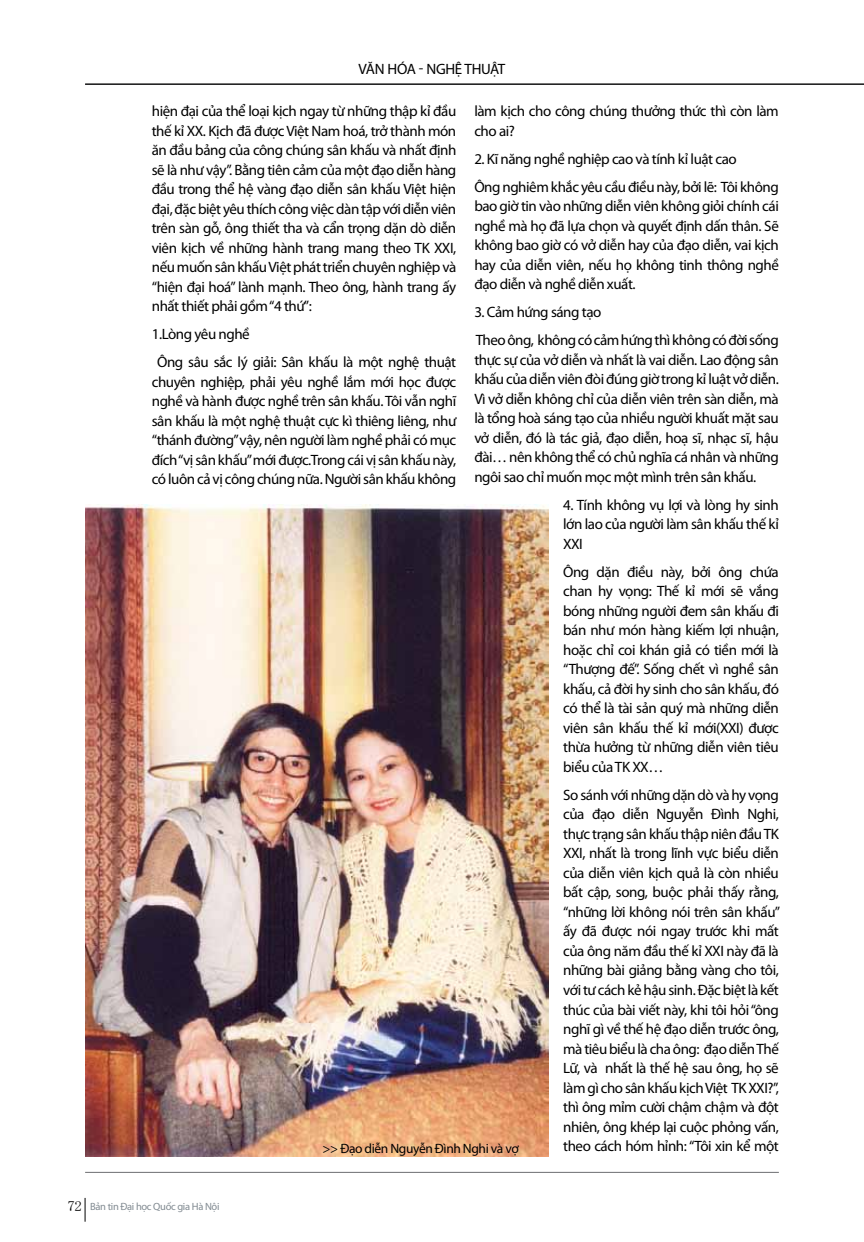
<style>
.page{position:relative;width:864px;height:1242px;background:#fff}
.page>*{position:absolute;margin:0;border:0;box-sizing:border-box;transform-origin:0 0}
.t1{font:15px/19.5px "Myriad Pro";letter-spacing:-.03em;color:#000;text-align:justify}
.t2{font:13.5px "Myriad Pro";letter-spacing:-.03em;color:#000}
.t3{font:10.5px "Myriad Pro";letter-spacing:-.03em;color:#828b92}
.s1{font-family:"MS Mincho";font-size:14.25px;color:#000}
</style>
<div class="page">
<img style="left:85px;top:505px;width:463px;height:652px">
<hr style="left:85px;top:1172px;width:693px;height:1px;background:#6d6e71">
<svg style="left:85px;top:1198px;width:1px;height:23px"></svg>
<hr style="left:85px;top:84px;width:778px;height:1px;background:#0a0a0b">
<p class="t1" style="left:358px;top:59px;width:148px">văn hóa - nghệ thuật</p>
<p class="t1" style="left:152px;top:101px;width:306px">hiện đại của thể loại kịch ngay từ những thập kỉ đầu thế kỉ XX. Kịch đã được Việt Nam hoá, trở thành món ăn đầu bảng của công chúng sân khấu và nhất định sẽ là như vậy”. Bằng tiên cảm của một đạo diễn hàng đầu trong thể hệ vàng đạo diễn sân khấu Việt hiện đại, đặc biệt yêu thích công việc dàn tập với diễn viên trên sàn gỗ, ông thiết tha và cẩn trọng dặn dò diễn viên kịch về những hành trang mang theo TK XXI, nếu muốn sân khấu Việt phát triển chuyên nghiệp và “hiện đại hoá” lành mạnh. Theo ông, hành trang ấy nhất thiết phải gồm “4 thứ”:</p>
<p class="t1" style="left:157px;top:320px;width:300px;line-height:28px;text-indent:-5px">1.Lòng yêu nghề<br>Ông sâu sắc lý giải: Sân khấu là một nghệ thuật</p>
<p class="t1" style="left:152px;top:372px;width:306px">chuyên nghiệp, phải yêu nghề lắm mới học được nghề và hành được nghề trên sân khấu. Tôi vẫn nghĩ sân khấu là một nghệ thuật cực kì thiêng liêng, như “thánh đường” vậy, nên người làm nghề phải có mục đích “vị sân khấu” mới được.Trong cái vị sân khấu này, có luôn cả vị công chúng nữa. Người sân khấu không</p>
<p class="t1" style="left:474px;top:101px;width:306px">làm kịch cho công chúng thưởng thức thì còn làm cho ai?</p>
<p class="t1" style="left:474px;top:144px;width:306px;line-height:28px">2. Kĩ năng nghề nghiệp cao và tính kỉ luật cao<br>Ông nghiêm khắc yêu cầu điều này, bởi lẽ: Tôi không</p>
<p class="t1" style="left:474px;top:196px;width:306px">bao giờ tin vào những diễn viên không giỏi chính cái nghề mà họ đã lựa chọn và quyết định dấn thân. Sẽ không bao giờ có vở diễn hay của đạo diễn, vai kịch hay của diễn viên, nếu họ không tinh thông nghề đạo diễn và nghề diễn xuất.</p>
<p class="t1" style="left:474px;top:298px;width:306px;line-height:28px">3. Cảm hứng sáng tạo<br>Theo ông, không có cảm hứng thì không có đời sống</p>
<p class="t1" style="left:474px;top:350px;width:306px">thực sự của vở diễn và nhất là vai diễn. Lao động sân khấu của diễn viên đòi đúng giờ trong kỉ luật vở diễn.<br>Vì vở diễn không chỉ của diễn viên trên sàn diễn, mà là tổng hoà sáng tạo của nhiều người khuất mặt sau vở diễn, đó là tác giả, đạo diễn, hoạ sĩ, nhạc sĩ, hậu đài… nên không thể có chủ nghĩa cá nhân và những ngôi sao chỉ muốn mọc một mình trên sân khấu.</p>
<p class="t1" style="left:563px;top:495px;width:217px">4. Tính không vụ lợi và lòng hy sinh lớn lao của người làm sân khấu thế kỉ XXI</p>
<p class="t1" style="left:563px;top:562px;width:217px">Ông dặn điều này, bởi ông chứa chan hy vọng: Thế kỉ mới sẽ vắng bóng những người đem sân khấu đi bán như món hàng kiếm lợi nhuận, hoặc chỉ coi khán giả có tiền mới là “Thượng đế”. Sống chết vì nghề sân khấu, cả đời hy sinh cho sân khấu, đó có thể là tài sản quý mà những diễn viên sân khấu thế kỉ mới(XXI) được thừa hưởng từ những diễn viên tiêu biểu của TK XX…</p>
<p class="t1" style="left:563px;top:785px;width:218px">So sánh với những dặn dò và hy vọng của đạo diễn Nguyễn Đình Nghi, thực trạng sân khấu thập niên đầu TK XXI, nhất là trong lĩnh vực biểu diễn của diễn viên kịch quả là còn nhiều bất cập, song, buộc phải thấy rằng, “những lời không nói trên sân khấu” ấy đã được nói ngay trước khi mất của ông năm đầu thế kỉ XXI này đã là những bài giảng bằng vàng cho tôi, với tư cách kẻ hậu sinh. Đặc biệt là kết thúc của bài viết này, khi tôi hỏi “ông nghĩ gì về thế hệ đạo diễn trước ông, mà tiêu biểu là cha ông: đạo diễn Thế Lữ, và nhất là thế hệ sau ông, họ sẽ làm gì cho sân khấu kịch Việt TK XXI?”, thì ông mỉm cười chậm chậm và đột nhiên, ông khép lại cuộc phỏng vấn, theo cách hóm hỉnh: “Tôi xin kể một</p>
<p class="t2" style="left:322px;top:1140px;width:198px">&gt;&gt; Đạo diễn Nguyễn Đình Nghi và vợ</p>
<p class="t3" style="left:67px;top:1199px;width:153px"><span class="s1">72</span> Bản tin Đại học Quốc gia Hà Nội</p>
</div>
